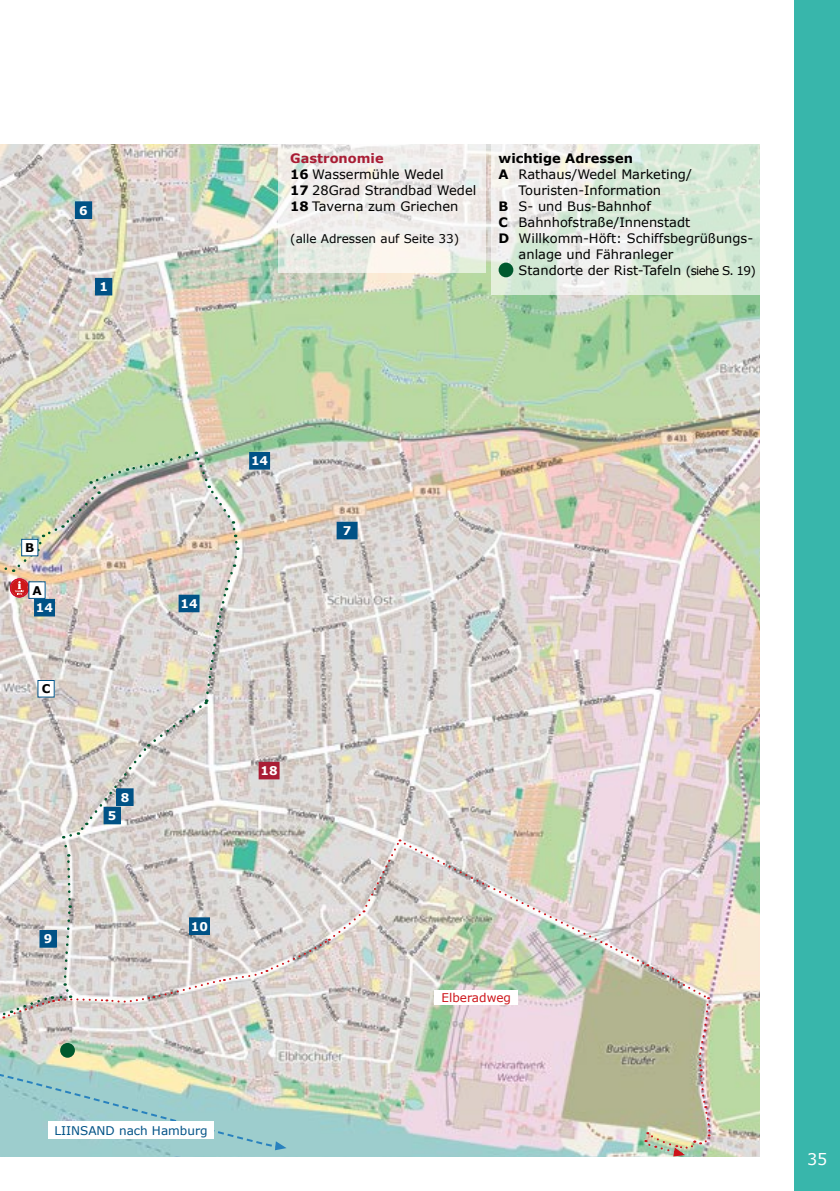
<style>
.page{position:relative;width:840px;height:1191px;background:#fff}
.page>*{position:absolute;margin:0;border:0;box-sizing:border-box;transform-origin:0 0}
.t1{font:16px "Verdana";color:#fff}
.t2{font:13px/16px "Verdana";color:#000}
.t3{font:700 13px "Verdana";color:#000}
.t4{font:12px "Verdana";color:#000}
.t5{font:12px "Verdana";color:#005286}
.t6{font:700 12px "Verdana";color:#fff}
.t7{font:12px "Verdana";color:#cd141a}
.t8{font:700 12px "Verdana";color:#000}
.s1{font-weight:700;color:#a91d35}
.s2{font-weight:700}
.s3{font-size:12px}
</style>
<div class="page">
<img style="left:0;top:145px;width:758px;height:1012px">
<svg style="left:278px;top:144px;width:207px;height:129px;fill:#f0eeeb"></svg>
<svg style="left:490px;top:144px;width:270px;height:150px"></svg>
<div style="left:794px;top:0;width:45px;height:1191px;background:#38b6ab"></div>
<div style="left:498px;top:262px;width:15px;height:15px;background:#00592e;border-radius:50%"></div>
<img style="left:0;top:420px;width:710px;height:736px">
<div style="left:22px;top:539px;width:16px;height:17px;background:#fff"></div>
<div style="left:21px;top:539px;width:17px;height:17px;border:1px solid #005286"></div>
<div style="left:29px;top:582px;width:16px;height:16px;background:#fff"></div>
<div style="left:38px;top:680px;width:16px;height:17px;background:#fff"></div>
<div style="left:95px;top:278px;width:17px;height:17px;background:#005286"></div>
<div style="left:104px;top:807px;width:16px;height:17px;background:#005286"></div>
<div style="left:103px;top:806px;width:18px;height:18px;border:1px solid #005286"></div>
<div style="left:117px;top:789px;width:16px;height:16px;background:#005286"></div>
<div style="left:116px;top:788px;width:17px;height:18px;border:1px solid #005286"></div>
<div style="left:40px;top:930px;width:16px;height:17px;background:#005286"></div>
<div style="left:39px;top:930px;width:18px;height:17px;border:1px solid #005286"></div>
<div style="left:189px;top:918px;width:20px;height:16px;background:#005286"></div>
<div style="left:189px;top:917px;width:21px;height:18px;border:1px solid #005286"></div>
<div style="left:337px;top:522px;width:20px;height:17px;background:#005286"></div>
<div style="left:336px;top:522px;width:21px;height:17px;border:1px solid #005286"></div>
<div style="left:259px;top:762px;width:20px;height:17px;background:#a91d35"></div>
<div style="left:258px;top:762px;width:21px;height:17px;border:1px solid #a91d35"></div>
<div style="left:35px;top:599px;width:19px;height:17px;background:#005286"></div>
<div style="left:34px;top:599px;width:21px;height:17px;border:1px solid #005286"></div>
<div style="left:249px;top:452px;width:20px;height:17px;background:#005286"></div>
<div style="left:249px;top:452px;width:21px;height:17px;border:1px solid #005286"></div>
<div style="left:75px;top:202px;width:17px;height:16px;background:#005286"></div>
<div style="left:75px;top:201px;width:17px;height:18px;border:1px solid #005286"></div>
<div style="left:179px;top:595px;width:20px;height:17px;background:#005286"></div>
<div style="left:178px;top:594px;width:21px;height:18px;border:1px solid #005286"></div>
<p class="t6" style="left:79px;top:202px;width:10px">6</p>
<p class="t6" style="left:99px;top:279px;width:10px">1</p>
<p class="t2" style="left:290px;top:150px;width:187px"><span class="s1">Gastronomie<br></span><span class="s2">16</span> Wassermühle Wedel<br><span class="s2">17</span> 28Grad Strandbad Wedel<br><span class="s2">18</span> Taverna zum Griechen</p>
<p class="t4" style="left:290px;top:231px;width:170px">(alle Adressen auf Seite 33)</p>
<p class="t3" style="left:498px;top:150px;width:136px">wichtige Adressen</p>
<p class="t2" style="left:498px;top:166px;width:195px"><span class="s2">A</span> Rathaus/Wedel Marketing/</p>
<p class="t2" style="left:518px;top:182px;width:144px">Touristen-Information</p>
<p class="t2" style="left:498px;top:198px;width:154px"><span class="s2">B</span> S- und Bus-Bahnhof</p>
<p class="t2" style="left:498px;top:214px;width:193px"><span class="s2">C</span> Bahnhofstraße/Innenstadt</p>
<p class="t2" style="left:498px;top:230px;width:256px"><span class="s2">D</span> Willkomm-Höft: Schiffsbegrüßungs-</p>
<p class="t2" style="left:518px;top:246px;width:156px">anlage und Fähranleger</p>
<p class="t2" style="left:518px;top:263px;width:239px">Standorte der Rist-Tafeln <span class="s3">(siehe S. 19)</span></p>
<p class="t8" style="left:25px;top:540px;width:11px">B</p>
<p class="t8" style="left:32px;top:582px;width:11px">A</p>
<p class="t6" style="left:36px;top:600px;width:19px">14</p>
<p class="t8" style="left:42px;top:681px;width:10px">C</p>
<p class="t6" style="left:44px;top:931px;width:10px">9</p>
<p class="t6" style="left:180px;top:596px;width:19px">14</p>
<p class="t6" style="left:251px;top:453px;width:19px">14</p>
<p class="t6" style="left:121px;top:789px;width:10px">8</p>
<p class="t6" style="left:108px;top:808px;width:10px">5</p>
<p class="t6" style="left:260px;top:763px;width:19px">18</p>
<p class="t6" style="left:191px;top:918px;width:19px">10</p>
<p class="t6" style="left:342px;top:523px;width:10px">7</p>
<p class="t5" style="left:54px;top:1122px;width:154px">LIINSAND nach Hamburg</p>
<p class="t7" style="left:441px;top:990px;width:71px">Elberadweg</p>
<p class="t1" style="left:806px;top:1149px;width:22px">35</p>
</div>
